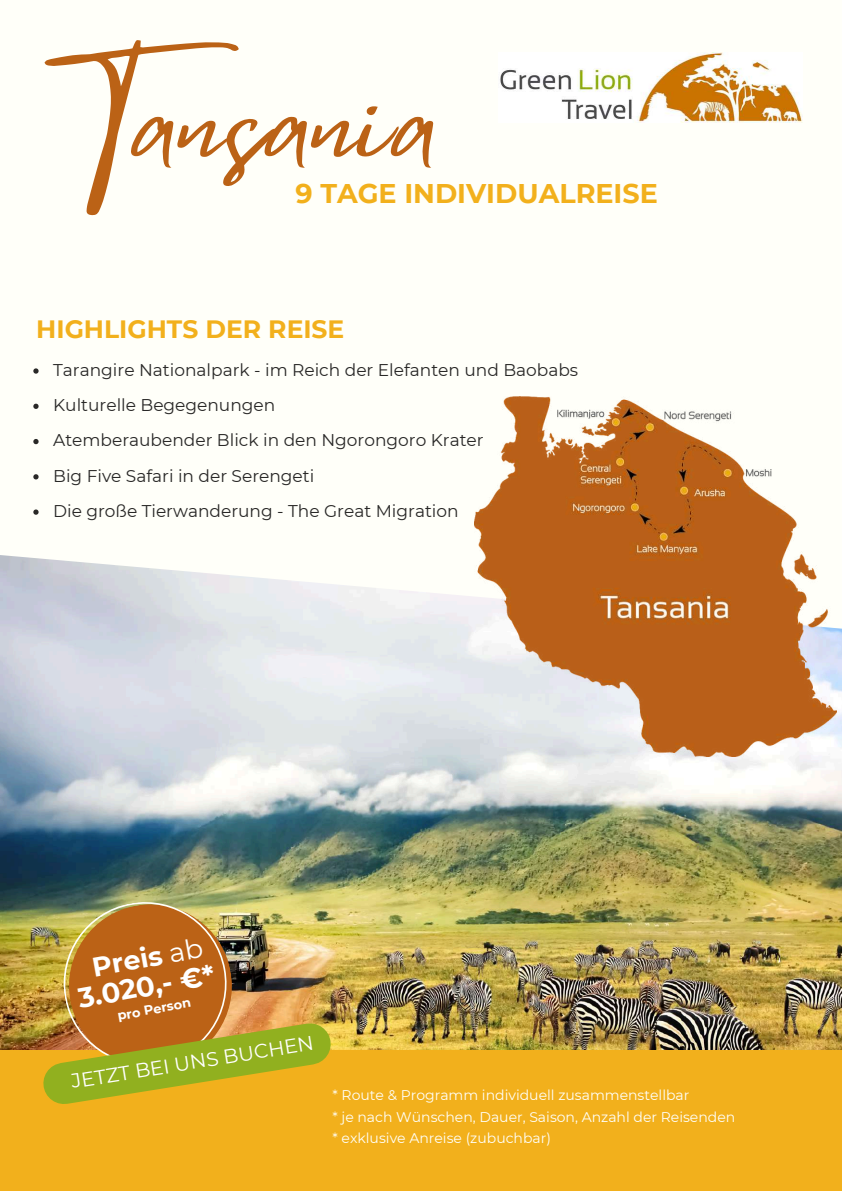
<style>
.page{position:relative;width:842px;height:1191px;background:#fff}
.page>*{position:absolute;margin:0;border:0;box-sizing:border-box;transform-origin:0 0}
.t1{font:117.5px "Mistrully";color:#bb6216}
.t2{font:700 27.7px "Montserrat";color:#fff}
.t3{font:700 27px "Montserrat";color:#f2b01c}
.t4{font:700 27px "Montserrat";color:#fff}
.t5{font:700 25px "Montserrat";color:#f2b01c}
.t6{font:20px "Montserrat";color:#fff}
.t7{font:17px/35.2px "Montserrat";color:#292827}
.t8{font:14px/21.8px "Montserrat";color:#fffff9}
.t9{font:700 13px "Montserrat";color:#fff}
.s1{font-weight:400}
</style>
<div class="page">
<div style="left:0;top:0;width:842px;height:1190px;background:#fffff9"></div>
<img style="left:0;top:555px;width:842px;height:495px">
<div style="left:0;top:1050px;width:842px;height:140px;background:#f2b01c"></div>
<img style="left:475px;top:396px;width:361px;height:360px">
<svg style="left:33px;top:368px;width:6px;height:5px"></svg>
<svg style="left:33px;top:403px;width:6px;height:6px"></svg>
<svg style="left:33px;top:439px;width:6px;height:5px"></svg>
<svg style="left:33px;top:474px;width:6px;height:5px"></svg>
<svg style="left:33px;top:509px;width:6px;height:5px"></svg>
<img style="left:500px;top:53px;width:303px;height:69px">
<img style="left:50px;top:888px;width:195px;height:108px">
<img style="left:17px;top:996px;width:340px;height:108px">
<h1 class="t1" style="left:72px;top:28px;width:367px">Tansania</h1>
<h3 class="t3" style="left:296px;top:176px;width:364px">9 TAGE INDIVIDUALREISE</h3>
<h3 class="t5" style="left:36px;top:313px;width:310px">HIGHLIGHTS DER REISE</h3>
<p class="t7" style="left:53px;top:352px;width:527px">Tarangire Nationalpark - im Reich der Elefanten und Baobabs Kulturelle Begegenungen<br>Atemberaubender Blick in den Ngorongoro Krater<br>Big Five Safari in der Serengeti<br>Die große Tierwanderung - The Great Migration</p>
<h3 class="t4" style="left:90px;top:950px;width:114px;rotate:-10deg">Preis <span class="s1">ab</span></h3>
<h2 class="t2" style="left:75px;top:981px;width:140px;rotate:-10deg">3.020,- €*</h2>
<p class="t9" style="left:116px;top:1007px;width:76px;rotate:-10deg">pro Person</p>
<p class="t6" style="left:70px;top:1068px;width:247px;rotate:-9deg">JETZT BEI UNS BUCHEN</p>
<p class="t8" style="left:332px;top:1083px;width:404px">* Route &amp; Programm individuell zusammenstellbar<br>* je nach Wünschen, Dauer, Saison, Anzahl der Reisenden * exklusive Anreise (zubuchbar)</p>
</div>
